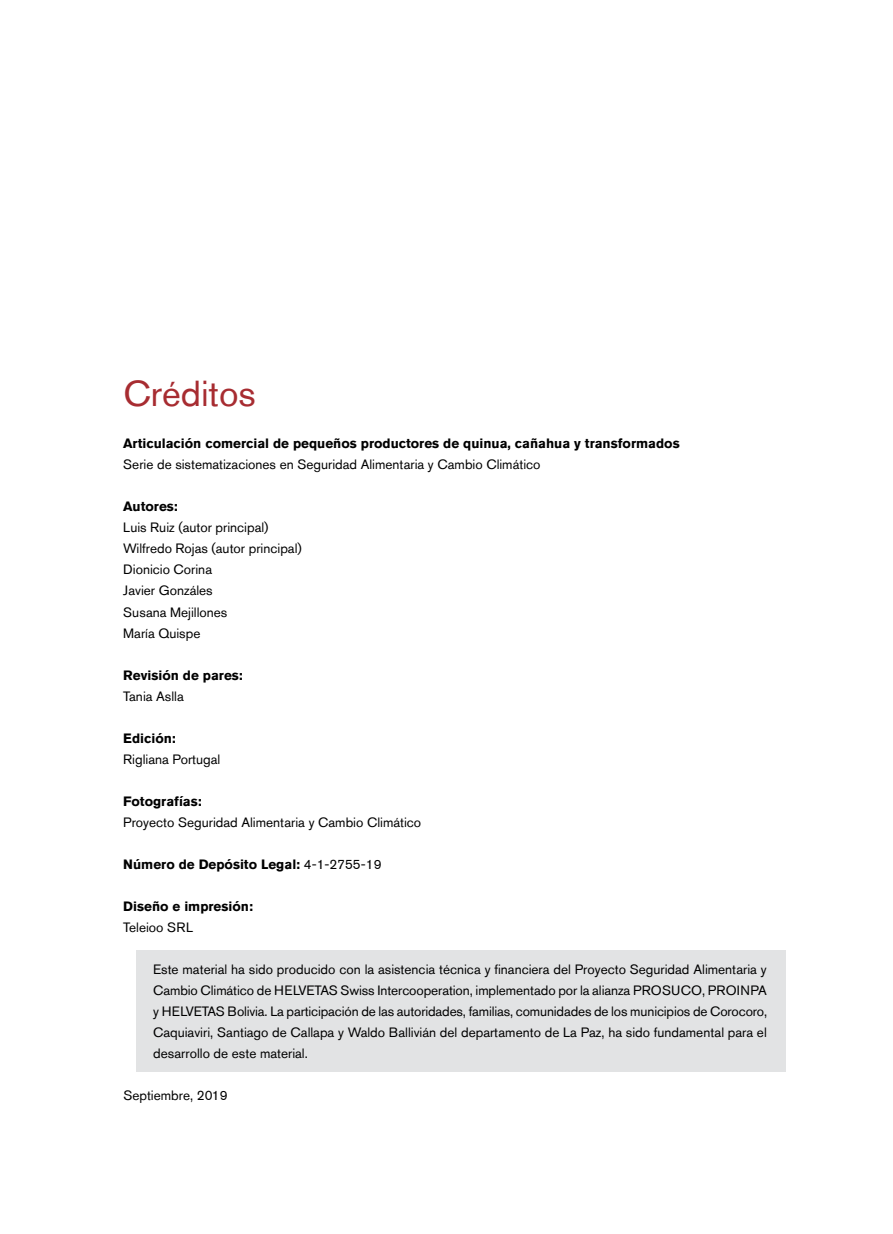
<style>
.page{position:relative;width:893px;height:1234px;background:#fff}
.page>*{position:absolute;margin:0;border:0;box-sizing:border-box;transform-origin:0 0}
.t1{font:36px "Akzidenz Grotesk Std";color:#a72c31}
.t2{font:13.5px/21px "Akzidenz Grotesk Std";color:#000}
.t3{font:700 13.5px "Akzidenz Grotesk Std";color:#000}
.s1{font-weight:400}
</style>
<div class="page">
<div style="left:137px;top:949px;width:649px;height:122px;background:#e2e3e4"></div>
<h1 class="t1" style="left:123px;top:372px;width:134px">Créditos</h1>
<p class="t3" style="left:123px;top:436px;width:558px">Articulación comercial de pequeños productores de quinua, cañahua y transformados</p>
<p class="t2" style="left:123px;top:454px;width:419px">Serie de sistematizaciones en Seguridad Alimentaria y Cambio Climático</p>
<p class="t3" style="left:123px;top:499px;width:56px">Autores:</p>
<p class="t2" style="left:123px;top:517px;width:180px">Luis Ruiz (autor principal)<br>Wilfredo Rojas (autor principal)<br>Dionicio Corina<br>Javier Gonzáles<br>Susana Mejillones<br>María Quispe</p>
<p class="t3" style="left:123px;top:667px;width:121px">Revisión de pares:</p>
<p class="t2" style="left:123px;top:685px;width:62px">Tania Aslla</p>
<p class="t3" style="left:123px;top:730px;width:54px">Edición:</p>
<p class="t2" style="left:123px;top:748px;width:99px">Rigliana Portugal</p>
<p class="t3" style="left:123px;top:793px;width:80px">Fotografías:</p>
<p class="t2" style="left:123px;top:811px;width:299px">Proyecto Seguridad Alimentaria y Cambio Climático</p>
<p class="t3" style="left:123px;top:856px;width:260px">Número de Depósito Legal: <span class="s1">4-1-2755-19</span></p>
<p class="t3" style="left:123px;top:898px;width:131px">Diseño e impresión:</p>
<p class="t2" style="left:123px;top:916px;width:71px">Teleioo SRL</p>
<p class="t2" style="left:153px;top:958px;width:616px;text-align:justify">Este material ha sido producido con la asistencia técnica y financiera del Proyecto Seguridad Alimentaria y Cambio Climático de HELVETAS Swiss Intercooperation, implementado por la alianza PROSUCO, PROINPA y HELVETAS Bolivia. La participación de las autoridades, familias, comunidades de los municipios de Corocoro, Caquiaviri, Santiago de Callapa y Waldo Ballivián del departamento de La Paz, ha sido fundamental para el desarrollo de este material.</p>
<p class="t2" style="left:123px;top:1084px;width:106px">Septiembre, 2019</p>
</div>
